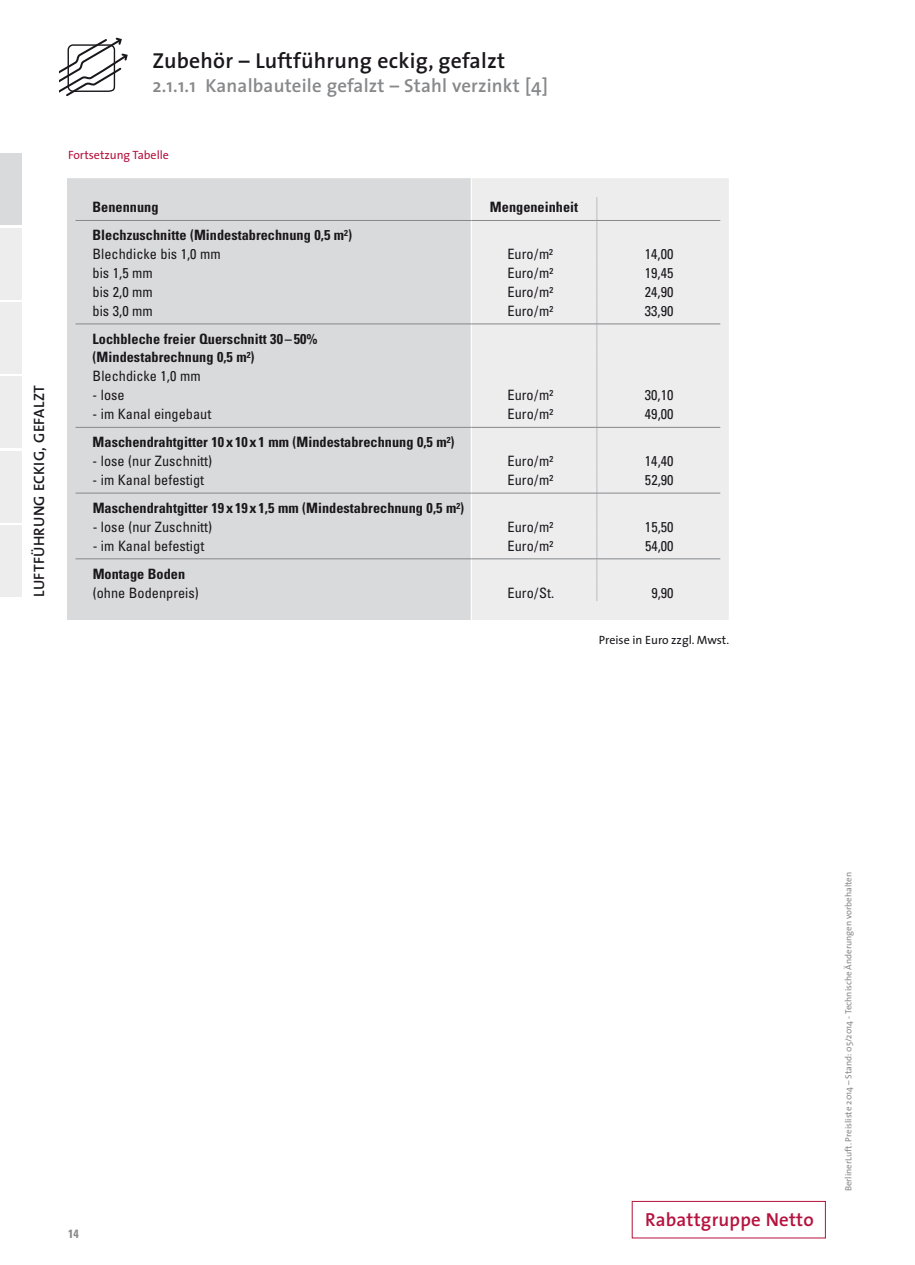
<style>
.page{position:relative;width:915px;height:1265px;background:#fff}
.page>*{position:absolute;margin:0;border:0;box-sizing:border-box;transform-origin:0 0}
.t1{font:600 21.75px "The Sans";letter-spacing:.01em;color:#1a171c}
.t2{font:600 18.9px "The Sans";letter-spacing:.01em;color:#87888a}
.t3{font:600 18.9px "The Sans";letter-spacing:.01em;color:#b6123e}
.t4{font:600 15px "The Sans";letter-spacing:.02em;color:#1a171c}
.t5{font:condensed 14.25px "Univers";color:#1a171c}
.t6{font:700 condensed 14.25px/18.3px "Univers";color:#1a171c}
.t7{font:12px "The Sans";color:#1a171c}
.t8{font:12px "The Sans";color:#b6123e}
.t9{font:700 condensed 12px "Univers";color:#87888a}
.t10{font:9px "The Sans";color:#87888a}
</style>
<div class="page">
<div style="left:631px;top:1200px;width:194px;height:37px;border:1px solid #b6123e"></div>
<div style="left:0;top:154px;width:21px;height:71px;background:#d9dadb"></div>
<div style="left:0;top:228px;width:21px;height:71px;background:#ededee"></div>
<div style="left:0;top:302px;width:21px;height:72px;background:#ededee"></div>
<div style="left:0;top:376px;width:21px;height:72px;background:#ededee"></div>
<div style="left:0;top:451px;width:21px;height:71px;background:#ededee"></div>
<div style="left:0;top:525px;width:21px;height:71px;background:#ededee"></div>
<div style="left:67px;top:178px;width:403px;height:442px;background:#d9dadb"></div>
<div style="left:472px;top:178px;width:256px;height:442px;background:#ededee"></div>
<svg style="left:470px;top:178px;width:1px;height:19px"></svg>
<svg style="left:470px;top:244px;width:1px;height:56px"></svg>
<svg style="left:470px;top:347px;width:1px;height:57px"></svg>
<svg style="left:470px;top:450px;width:1px;height:19px"></svg>
<svg style="left:470px;top:516px;width:1px;height:19px"></svg>
<svg style="left:596px;top:197px;width:1px;height:404px"></svg>
<svg style="left:470px;top:582px;width:1px;height:38px"></svg>
<hr style="left:75px;top:220px;width:396px;height:1px;background:#87888a">
<hr style="left:471px;top:220px;width:125px;height:1px;background:#87888a">
<hr style="left:596px;top:220px;width:124px;height:1px;background:#87888a">
<hr style="left:75px;top:323px;width:396px;height:1px;background:#87888a">
<hr style="left:471px;top:323px;width:125px;height:1px;background:#87888a">
<hr style="left:596px;top:323px;width:124px;height:1px;background:#87888a">
<hr style="left:75px;top:427px;width:396px;height:1px;background:#87888a">
<hr style="left:471px;top:427px;width:125px;height:1px;background:#87888a">
<hr style="left:596px;top:427px;width:124px;height:1px;background:#87888a">
<hr style="left:75px;top:558px;width:396px;height:1px;background:#87888a">
<hr style="left:471px;top:558px;width:125px;height:1px;background:#87888a">
<hr style="left:596px;top:558px;width:124px;height:1px;background:#87888a">
<hr style="left:75px;top:492px;width:396px;height:1px;background:#87888a">
<hr style="left:471px;top:492px;width:125px;height:1px;background:#87888a">
<hr style="left:596px;top:492px;width:124px;height:1px;background:#87888a">
<svg style="left:59px;top:37px;width:69px;height:60px"></svg>
<p class="t4" style="left:27px;top:596px;width:213px;rotate:-90deg">LUFTFÜHRUNG ECKIG, GEFALZT</p>
<h1 class="t1" style="left:152px;top:43px;width:354px">Zubehör – Luftführung eckig, gefalzt</h1>
<h2 class="t2" style="left:152px;top:70px;width:397px">2.1.1.1 Kanalbauteile gefalzt – Stahl verzinkt [4]</h2>
<p class="t8" style="left:68px;top:145px;width:102px">Fortsetzung Tabelle</p>
<p class="t6" style="left:92px;top:197px;width:67px">Benennung</p>
<p class="t6" style="left:490px;top:197px;width:90px">Mengeneinheit</p>
<p class="t6" style="left:92px;top:226px;width:261px">Blechzuschnitte (Mindestabrechnung 0,5 m²)</p>
<p class="t5" style="left:92px;top:245px;width:130px">Blechdicke bis 1,0 mm</p>
<p class="t5" style="left:507px;top:245px;width:47px">Euro/m²</p>
<p class="t5" style="left:644px;top:245px;width:30px">14,00</p>
<p class="t5" style="left:92px;top:264px;width:62px">bis 1,5 mm</p>
<p class="t5" style="left:507px;top:264px;width:47px">Euro/m²</p>
<p class="t5" style="left:644px;top:264px;width:30px">19,45</p>
<p class="t5" style="left:93px;top:283px;width:62px">bis 2,0 mm</p>
<p class="t5" style="left:507px;top:283px;width:47px">Euro/m²</p>
<p class="t5" style="left:644px;top:283px;width:30px">24,90</p>
<p class="t5" style="left:93px;top:301px;width:62px">bis 3,0 mm</p>
<p class="t5" style="left:507px;top:301px;width:47px">Euro/m²</p>
<p class="t5" style="left:644px;top:301px;width:30px">33,90</p>
<p class="t6" style="left:93px;top:329px;width:226px">Lochbleche freier Querschnitt 30 – 50% (Mindestabrechnung 0,5 m²)</p>
<p class="t5" style="left:93px;top:367px;width:109px">Blechdicke 1,0 mm</p>
<p class="t5" style="left:93px;top:386px;width:34px">- lose</p>
<p class="t5" style="left:507px;top:386px;width:47px">Euro/m²</p>
<p class="t5" style="left:644px;top:386px;width:30px">30,10</p>
<p class="t5" style="left:93px;top:405px;width:120px">- im Kanal eingebaut</p>
<p class="t5" style="left:507px;top:405px;width:47px">Euro/m²</p>
<p class="t5" style="left:644px;top:405px;width:30px">49,00</p>
<p class="t6" style="left:93px;top:432px;width:363px">Maschendrahtgitter 10 x 10 x 1 mm (Mindestabrechnung 0,5 m²)</p>
<p class="t5" style="left:93px;top:452px;width:121px">- lose (nur Zuschnitt)</p>
<p class="t5" style="left:507px;top:452px;width:47px">Euro/m²</p>
<p class="t5" style="left:644px;top:452px;width:30px">14,40</p>
<p class="t5" style="left:93px;top:470px;width:113px">- im Kanal befestigt</p>
<p class="t5" style="left:507px;top:470px;width:47px">Euro/m²</p>
<p class="t5" style="left:644px;top:470px;width:30px">52,90</p>
<p class="t6" style="left:93px;top:498px;width:373px">Maschendrahtgitter 19 x 19 x 1,5 mm (Mindestabrechnung 0,5 m²)</p>
<p class="t5" style="left:93px;top:517px;width:121px">- lose (nur Zuschnitt)</p>
<p class="t5" style="left:507px;top:517px;width:47px">Euro/m²</p>
<p class="t5" style="left:644px;top:517px;width:30px">15,50</p>
<p class="t5" style="left:93px;top:536px;width:113px">- im Kanal befestigt</p>
<p class="t5" style="left:507px;top:536px;width:47px">Euro/m²</p>
<p class="t5" style="left:644px;top:536px;width:30px">54,00</p>
<p class="t6" style="left:93px;top:564px;width:94px">Montage Boden</p>
<p class="t5" style="left:93px;top:583px;width:108px">(ohne Bodenpreis)</p>
<p class="t5" style="left:507px;top:583px;width:48px">Euro/St.</p>
<p class="t5" style="left:651px;top:583px;width:24px">9,90</p>
<p class="t7" style="left:598px;top:629px;width:132px">Preise in Euro zzgl. Mwst.</p>
<p class="t9" style="left:68px;top:1225px;width:12px">14</p>
<h2 class="t3" style="left:645px;top:1203px;width:170px">Rabattgruppe Netto</h2>
<p class="t10" style="left:840px;top:1191px;width:321px;rotate:-90deg">BerlinerLuft. Preisliste 2014 – Stand: 05/2014 - Technische Änderungen vorbehalten</p>
</div>
